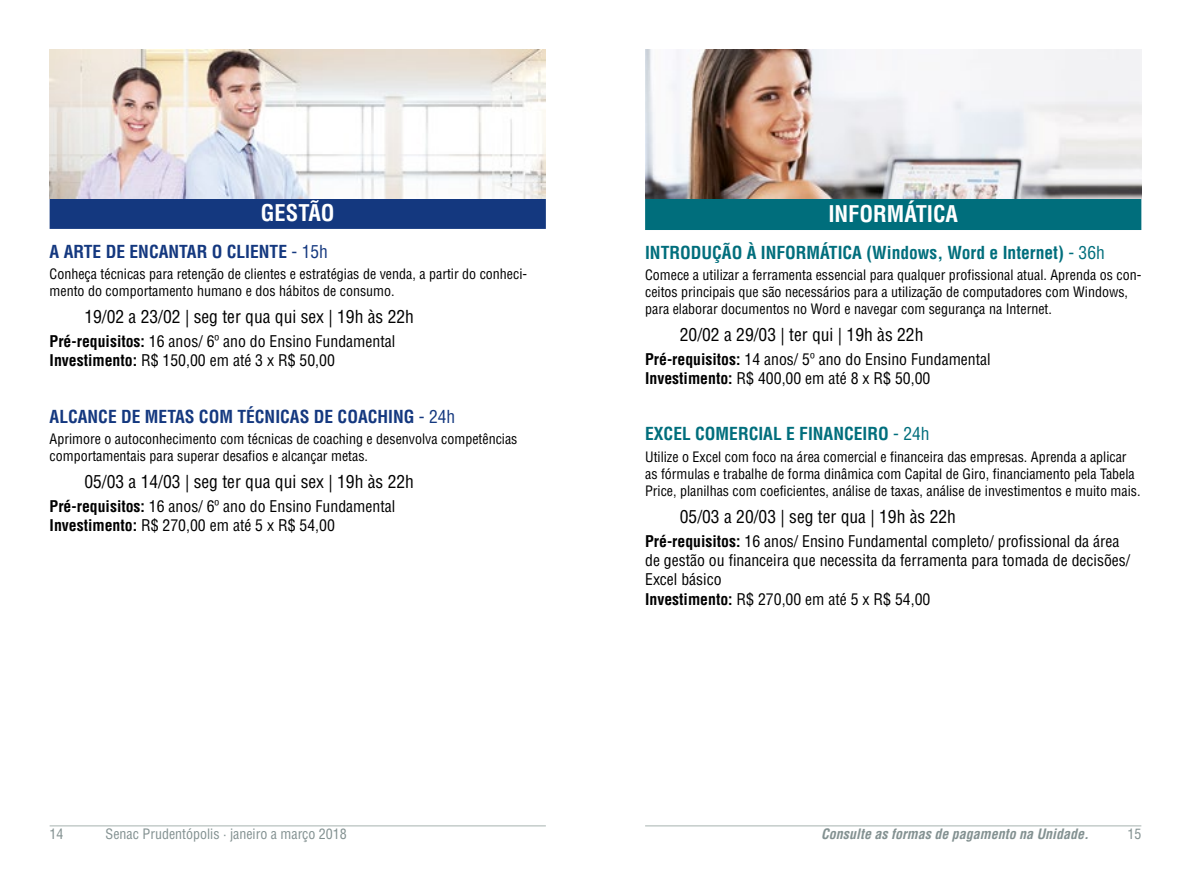
<style>
.page{position:relative;width:1191px;height:869px;background:#fff}
.page>*{position:absolute;margin:0;border:0;box-sizing:border-box;transform-origin:0 0}
.t1{font:700 condensed 22.4px "Helvetica LT Std";color:#fff}
.t2{font:condensed 17.5px "Helvetica LT Std";color:#000}
.t3{font:700 condensed 17.5px "Helvetica LT Std";color:#006e7c}
.t4{font:700 condensed 17.5px "Helvetica LT Std";color:#14387f}
.t5{font:condensed 15.75px/19.2px "Helvetica LT Std";color:#000}
.t6{font:condensed 14px/16.8px "Helvetica LT Std";color:#000}
.t7{font:condensed 14px "Helvetica LT Std";color:#839191}
.t8{font:italic 700 condensed 14px "Helvetica LT Std";color:#839191}
.s1{font-weight:400}
.s2{font-weight:700}
</style>
<div class="page">
<hr style="left:645px;top:825px;width:496px;height:1px;background:#a6b2af">
<hr style="left:50px;top:825px;width:496px;height:1px;background:#a6b2af">
<div style="left:50px;top:197px;width:496px;height:32px;background:#14387f"></div>
<img style="left:50px;top:50px;width:496px;height:148px">
<div style="left:645px;top:198px;width:496px;height:32px;background:#006e7c"></div>
<img style="left:645px;top:50px;width:496px;height:148px">
<h1 class="t1" style="left:261px;top:199px;width:75px">GESTÃO</h1>
<p class="t4" style="left:50px;top:240px;width:280px">A ARTE DE ENCANTAR O CLIENTE <span class="s1">- 15h</span></p>
<p class="t6" style="left:50px;top:266px;width:479px">Conheça técnicas para retenção de clientes e estratégias de venda, a partir do conheci&shy;mento do comportamento humano e dos hábitos de consumo.</p>
<p class="t2" style="left:84px;top:305px;width:331px">19/02 a 23/02 | seg ter qua qui sex | 19h às 22h</p>
<p class="t5" style="left:50px;top:331px;width:347px"><span class="s2">Pré-requisitos:</span> 16 anos/ 6º ano do Ensino Fundamental<br><span class="s2">Investimento:</span> R$ 150,00 em até 3 x R$ 50,00</p>
<p class="t4" style="left:50px;top:405px;width:407px">ALCANCE DE METAS COM TÉCNICAS DE COACHING <span class="s1">- 24h</span></p>
<p class="t6" style="left:50px;top:430px;width:469px">Aprimore o autoconhecimento com técnicas de coaching e desenvolva competências comportamentais para superar desafios e alcançar metas.</p>
<p class="t2" style="left:84px;top:470px;width:331px">05/03 a 14/03 | seg ter qua qui sex | 19h às 22h</p>
<p class="t5" style="left:50px;top:496px;width:347px"><span class="s2">Pré-requisitos:</span> 16 anos/ 6º ano do Ensino Fundamental<br><span class="s2">Investimento:</span> R$ 270,00 em até 5 x R$ 54,00</p>
<h1 class="t1" style="left:828px;top:200px;width:131px">INFORMÁTICA</h1>
<p class="t3" style="left:645px;top:241px;width:461px">INTRODUÇÃO À INFORMÁTICA (Windows, Word e Internet) <span class="s1">- 36h</span></p>
<p class="t6" style="left:645px;top:267px;width:498px">Comece a utilizar a ferramenta essencial para qualquer profissional atual. Aprenda os con&shy;ceitos principais que são necessários para a utilização de computadores com Windows, para elaborar documentos no Word e navegar com segurança na Internet.</p>
<p class="t2" style="left:680px;top:323px;width:245px">20/02 a 29/03 | ter qui | 19h às 22h</p>
<p class="t5" style="left:645px;top:349px;width:347px"><span class="s2">Pré-requisitos:</span> 14 anos/ 5º ano do Ensino Fundamental<br><span class="s2">Investimento:</span> R$ 400,00 em até 8 x R$ 50,00</p>
<p class="t3" style="left:645px;top:423px;width:286px">EXCEL COMERCIAL E FINANCEIRO <span class="s1">- 24h</span></p>
<p class="t6" style="left:645px;top:448px;width:497px">Utilize o Excel com foco na área comercial e financeira das empresas. Aprenda a aplicar as fórmulas e trabalhe de forma dinâmica com Capital de Giro, financiamento pela Tabela<br>Price, planilhas com coeficientes, análise de taxas, análise de investimentos e muito mais.</p>
<p class="t2" style="left:680px;top:505px;width:278px">05/03 a 20/03 | seg ter qua | 19h às 22h</p>
<p class="t5" style="left:645px;top:531px;width:486px"><span class="s2">Pré-requisitos:</span> 16 anos/ Ensino Fundamental completo/ profissional da área de gestão ou financeira que necessita da ferramenta para tomada de decisões/ Excel básico<br><span class="s2">Investimento:</span> R$ 270,00 em até 5 x R$ 54,00</p>
<p class="t7" style="left:50px;top:825px;width:15px">14</p>
<p class="t7" style="left:106px;top:825px;width:243px">Senac Prudentópolis · janeiro a março 2018</p>
<p class="t8" style="left:821px;top:825px;width:269px">Consulte as formas de pagamento na Unidade.</p>
<p class="t7" style="left:1127px;top:825px;width:15px">15</p>
</div>
